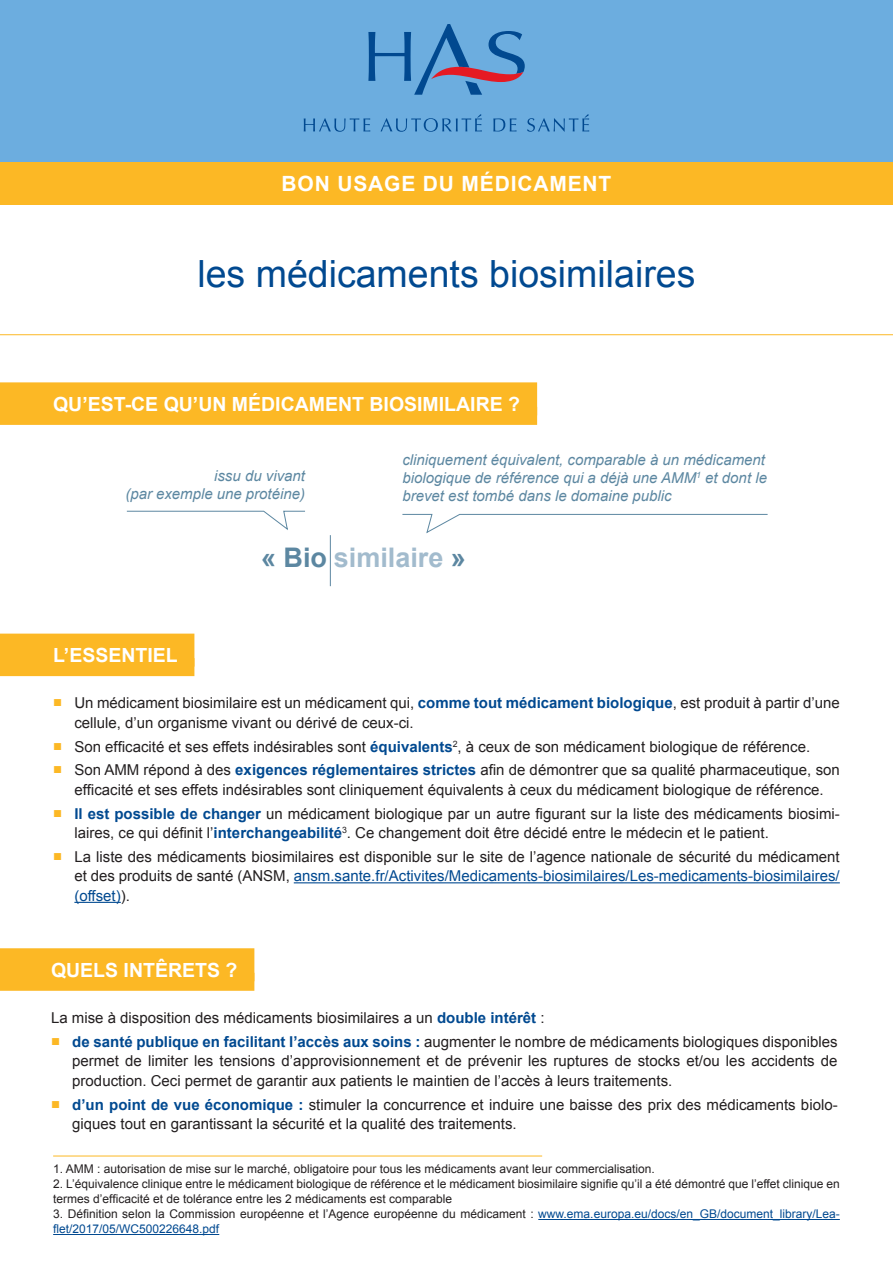
<style>
.page{position:relative;width:893px;height:1263px;background:#fff}
.page>*{position:absolute;margin:0;border:0;box-sizing:border-box;transform-origin:0 0}
.titre_fiche{font:37.5px "Arial";color:#014990}
.question{font:700 27px "Arial";color:#a2bbcd}
.t1{font:700 21px "Arial";letter-spacing:.04em;color:#fff}
.Rubrique{font:700 19.5px "Arial";color:#fff}
.texte_courant{font:15px/19.5px "Arial";color:#231f20}
.texte_courant-2{font:italic 15px/18px "Arial";color:#5c87a1}
.note_bas_de_page_sui{font:12px/15px "Arial";color:#231f20}
.note_bas_de_page_sui-2{font:12px/15px "Arial";color:#014990}
.note_bas_de_page{font:12px "Arial";color:#231f20}
.s1{color:#5c87a1}
.s2{color:#fcb825}
.s3{font-weight:700;color:#014990}
.s4{color:#014990}
.s5{color:#231f20}
</style>
<div class="page">
<div style="left:0;top:0;width:893px;height:170px;background:#6caddf"></div>
<div style="left:0;top:162px;width:893px;height:43px;background:#fcb825"></div>
<hr style="left:0;top:334px;width:893px;height:1px;background:#fcb825">
<svg style="left:304px;top:118px;width:66px;height:14px"></svg>
<svg style="left:380px;top:114px;width:102px;height:18px"></svg>
<svg style="left:493px;top:118px;width:24px;height:13px"></svg>
<svg style="left:527px;top:114px;width:62px;height:18px"></svg>
<svg style="left:368px;top:24px;width:157px;height:71px"></svg>
<div style="left:0;top:634px;width:194px;height:33px;background:#fcb825"></div>
<div style="left:0;top:658px;width:194px;height:18px;background:#fcb825"></div>
<hr style="left:294px;top:882px;width:546px;height:1px;background:#014990">
<hr style="left:74px;top:902px;width:47px;height:1px;background:#014990">
<div style="left:0;top:948px;width:254px;height:33px;background:#fcb825"></div>
<div style="left:0;top:973px;width:254px;height:18px;background:#fcb825"></div>
<div style="left:0;top:382px;width:537px;height:33px;background:#fcb825"></div>
<div style="left:0;top:407px;width:537px;height:18px;background:#fcb825"></div>
<hr style="left:330px;top:535px;width:1px;height:51px;background:#5c87a1">
<svg style="left:402px;top:514px;width:366px;height:19px"></svg>
<svg style="left:126px;top:511px;width:179px;height:19px"></svg>
<hr style="left:53px;top:1156px;width:489px;height:1px;background:#fcb825">
<hr style="left:538px;top:1219px;width:302px;height:1px;background:#014990">
<hr style="left:53px;top:1234px;width:166px;height:1px;background:#014990">
<p class="t1" style="left:281px;top:170px;width:331px">BON USAGE DU MÉDICAMENT</p>
<p class="titre_fiche" style="left:197px;top:249px;width:499px">les médicaments biosimilaires</p>
<p class="Rubrique" style="left:53px;top:391px;width:468px">QU’EST-CE QU’UN MÉDICAMENT BIOSIMILAIRE ?</p>
<p class="texte_courant-2" style="left:214px;top:467px;width:92px">issu du vivant</p>
<p class="texte_courant-2" style="left:125px;top:485px;width:181px">(par exemple une protéine)</p>
<p class="texte_courant-2" style="left:402px;top:450px;width:366px">cliniquement équivalent, comparable à un médicament biologique de référence qui a déjà une AMM<sup>1</sup> et dont le brevet est tombé dans le domaine public</p>
<p class="question" style="left:261px;top:540px;width:206px"><span class="s1">« Bio</span> similaire <span class="s1">»</span></p>
<p class="Rubrique" style="left:53px;top:642px;width:126px">L’ESSENTIEL</p>
<p class="texte_courant" style="left:74px;top:693px;width:767px;text-indent:-21px"><span class="s2">■</span> Un médicament biosimilaire est un médicament qui, <span class="s3">comme tout médicament biologique</span>, est produit à partir d’une cellule, d’un organisme vivant ou dérivé de ceux-ci.</p>
<p class="texte_courant" style="left:53px;top:737px;width:759px"><span class="s2">■</span> Son efficacité et ses effets indésirables sont <span class="s3">équivalents</span><sup>2</sup>, à ceux de son médicament biologique de référence.</p>
<p class="texte_courant" style="left:53px;top:760px;width:788px;text-align:center"><span class="s2">■</span> Son AMM répond à des <span class="s3">exigences réglementaires strictes</span> afin de démontrer que sa qualité pharmaceutique, son efficacité et ses effets indésirables sont cliniquement équivalents à ceux du médicament biologique de référence.</p>
<p class="texte_courant" style="left:74px;top:804px;width:767px;text-indent:-21px"><span class="s2">■</span> <span class="s3">Il est possible de changer</span> un médicament biologique par un autre figurant sur la liste des médicaments biosimi&shy;laires, ce qui définit l’<span class="s3">interchangeabilité</span><sup>3</sup>. Ce changement doit être décidé entre le médecin et le patient.</p>
<p class="texte_courant" style="left:74px;top:847px;width:767px;text-align:justify;text-indent:-21px"><span class="s2">■</span> La liste des médicaments biosimilaires est disponible sur le site de l’agence nationale de sécurité du médicament et des produits de santé (ANSM, <span class="s4">ansm.sante.fr/Activites/Medicaments-biosimilaires/Les-medicaments-biosimilaires/ (offset)</span>).</p>
<p class="Rubrique" style="left:51px;top:957px;width:188px">QUELS INTÊRETS ?</p>
<p class="texte_courant" style="left:51px;top:1008px;width:495px">La mise à disposition des médicaments biosimilaires a un <span class="s3">double intérêt</span> :</p>
<p class="texte_courant" style="left:72px;top:1032px;width:767px;text-align:justify;text-indent:-21px"><span class="s2">■</span> <span class="s3">de santé publique en facilitant l’accès aux soins :</span> augmenter le nombre de médicaments biologiques disponibles permet de limiter les tensions d’approvisionnement et de prévenir les ruptures de stocks et/ou les accidents de production. Ceci permet de garantir aux patients le maintien de l’accès à leurs traitements.</p>
<p class="texte_courant" style="left:72px;top:1095px;width:767px;text-indent:-21px"><span class="s2">■</span> <span class="s3">d’un point de vue économique :</span> stimuler la concurrence et induire une baisse des prix des médicaments biolo&shy;giques tout en garantissant la sécurité et la qualité des traitements.</p>
<p class="note_bas_de_page" style="left:53px;top:1161px;width:603px">1. AMM : autorisation de mise sur le marché, obligatoire pour tous les médicaments avant leur commercialisation.</p>
<p class="note_bas_de_page_sui" style="left:53px;top:1176px;width:788px">2. L’équivalence clinique entre le médicament biologique de référence et le médicament biosimilaire signifie qu’il a été démontré que l’effet clinique en termes d’efficacité et de tolérance entre les 2 médicaments est comparable</p>
<p class="note_bas_de_page_sui-2" style="left:53px;top:1206px;width:788px"><span class="s5">3. Définition selon la Commission européenne et l’Agence européenne du médicament :</span> www.ema.europa.eu/docs/en_GB/document_library/Lea&shy;flet/2017/05/WC500226648.pdf</p>
</div>
